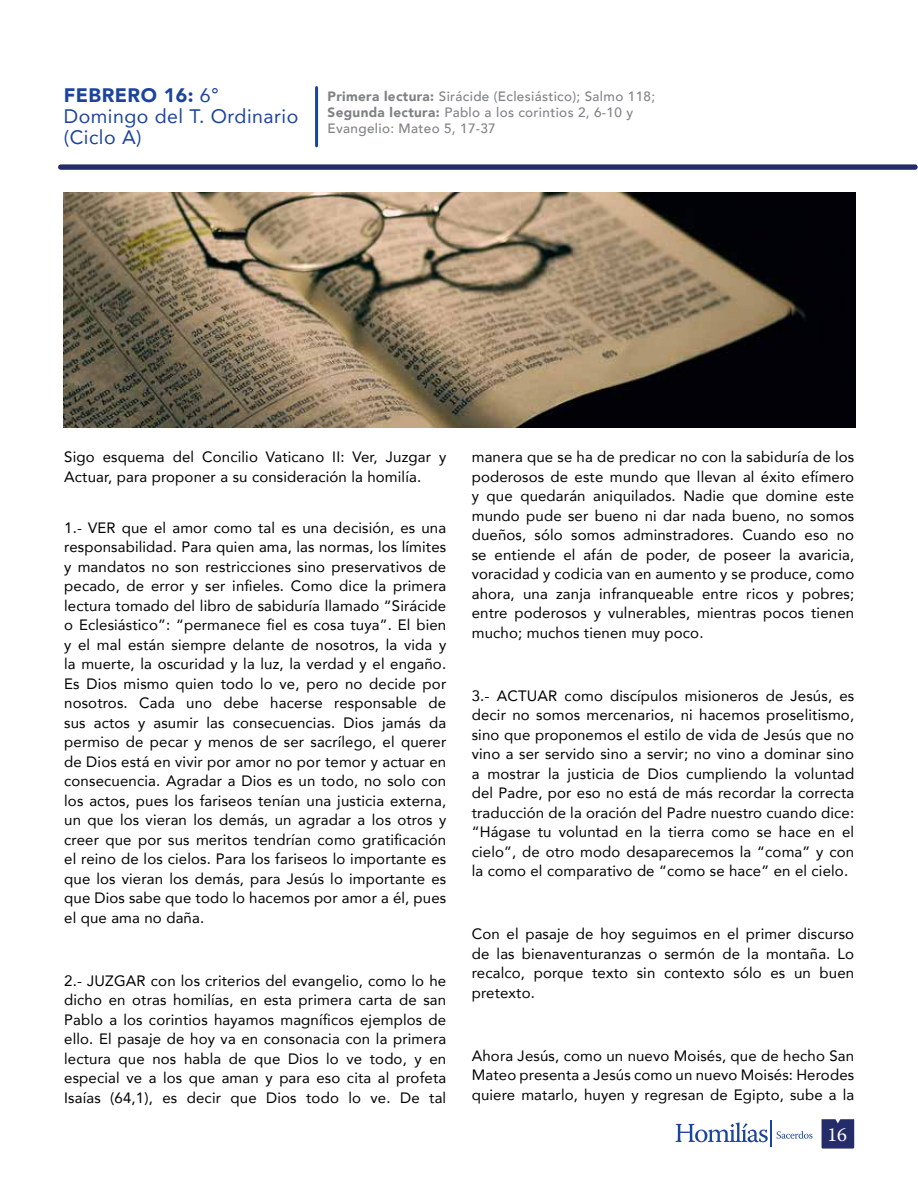
<style>
.page{position:relative;width:918px;height:1188px;background:#fff}
.page>*{position:absolute;margin:0;border:0;box-sizing:border-box;transform-origin:0 0}
.t1{font:19.5px/21px "Avenir";letter-spacing:.025em;color:#1b449c}
.t2{font:19.5px "Warnock Pro";color:#fff}
.t3{font:15px/19.5px "Avenir";letter-spacing:.01em;color:#000;text-align:justify}
.t4{font:500 13.5px/16.2px "Avenir";letter-spacing:.025em;color:#808285}
.s1{font-weight:900}
</style>
<div class="page">
<svg style="left:822px;top:1119px;width:32px;height:30px"></svg>
<svg style="left:675px;top:1121px;width:138px;height:26px"></svg>
<div style="left:58px;top:164px;width:860px;height:6px;background:#252c6a;border-radius:3px"></div>
<hr style="left:315px;top:88px;width:3px;height:58px;background:#1b449c">
<img style="left:64px;top:192px;width:792px;height:236px">
<h1 class="t1" style="left:64px;top:84px;width:236px"><span class="s1">FEBRERO 16:</span> 6°<br>Domingo del T. Ordinario (Ciclo A)</h1>
<p class="t4" style="left:328px;top:88px;width:329px"><span class="s1">Primera lectura:</span> Sirácide (Eclesiástico); Salmo 118;<br><span class="s1">Segunda lectura:</span> Pablo a los corintios 2, 6-10 y<br>Evangelio: Mateo 5, 17-37</p>
<p class="t3" style="left:64px;top:447px;width:384px">Sigo esquema del Concilio Vaticano II: Ver, Juzgar y<br>Actuar, para proponer a su consideración la homilía.</p>
<p class="t3" style="left:64px;top:517px;width:384px">1.- VER que el amor como tal es una decisión, es una responsabilidad. Para quien ama, las normas, los límites y mandatos no son restricciones sino preservativos de pecado, de error y ser infieles. Como dice la primera lectura tomado del libro de sabiduría llamado “Sirácide o Eclesiástico”: “permanece fiel es cosa tuya”. El bien y el mal están siempre delante de nosotros, la vida y la muerte, la oscuridad y la luz, la verdad y el engaño.<br>Es Dios mismo quien todo lo ve, pero no decide por nosotros. Cada uno debe hacerse responsable de sus actos y asumir las consecuencias. Dios jamás da permiso de pecar y menos de ser sacrílego, el querer de Dios está en vivir por amor no por temor y actuar en consecuencia. Agradar a Dios es un todo, no solo con los actos, pues los fariseos tenían una justicia externa, un que los vieran los demás, un agradar a los otros y creer que por sus meritos tendrían como gratificación el reino de los cielos. Para los fariseos lo importante es que los vieran los demás, para Jesús lo importante es que Dios sabe que todo lo hacemos por amor a él, pues el que ama no daña.</p>
<p class="t3" style="left:64px;top:970px;width:384px">2.- JUZGAR con los criterios del evangelio, como lo he dicho en otras homilías, en esta primera carta de san Pablo a los corintios hayamos magníficos ejemplos de ello. El pasaje de hoy va en consonacia con la primera lectura que nos habla de que Dios lo ve todo, y en especial ve a los que aman y para eso cita al profeta Isaías (64,1), es decir que Dios todo lo ve. De tal</p>
<p class="t3" style="left:472px;top:447px;width:384px">manera que se ha de predicar no con la sabiduría de los poderosos de este mundo que llevan al éxito efímero y que quedarán aniquilados. Nadie que domine este mundo pude ser bueno ni dar nada bueno, no somos dueños, sólo somos adminstradores. Cuando eso no se entiende el afán de poder, de poseer la avaricia, voracidad y codicia van en aumento y se produce, como ahora, una zanja infranqueable entre ricos y pobres; entre poderosos y vulnerables, mientras pocos tienen mucho; muchos tienen muy poco.</p>
<p class="t3" style="left:472px;top:685px;width:384px">3.- ACTUAR como discípulos misioneros de Jesús, es decir no somos mercenarios, ni hacemos proselitismo, sino que proponemos el estilo de vida de Jesús que no vino a ser servido sino a servir; no vino a dominar sino a mostrar la justicia de Dios cumpliendo la voluntad del Padre, por eso no está de más recordar la correcta traducción de la oración del Padre nuestro cuando dice: “Hágase tu voluntad en la tierra como se hace en el cielo”, de otro modo desaparecemos la “coma” y con la como el comparativo de “como se hace” en el cielo.</p>
<p class="t3" style="left:472px;top:924px;width:384px">Con el pasaje de hoy seguimos en el primer discurso de las bienaventuranzas o sermón de la montaña. Lo recalco, porque texto sin contexto sólo es un buen pretexto.</p>
<p class="t3" style="left:472px;top:1045px;width:384px">Ahora Jesús, como un nuevo Moisés, que de hecho San Mateo presenta a Jesús como un nuevo Moisés: Herodes quiere matarlo, huyen y regresan de Egipto, sube a la</p>
<h1 class="t2" style="left:828px;top:1123px;width:21px">16</h1>
</div>
